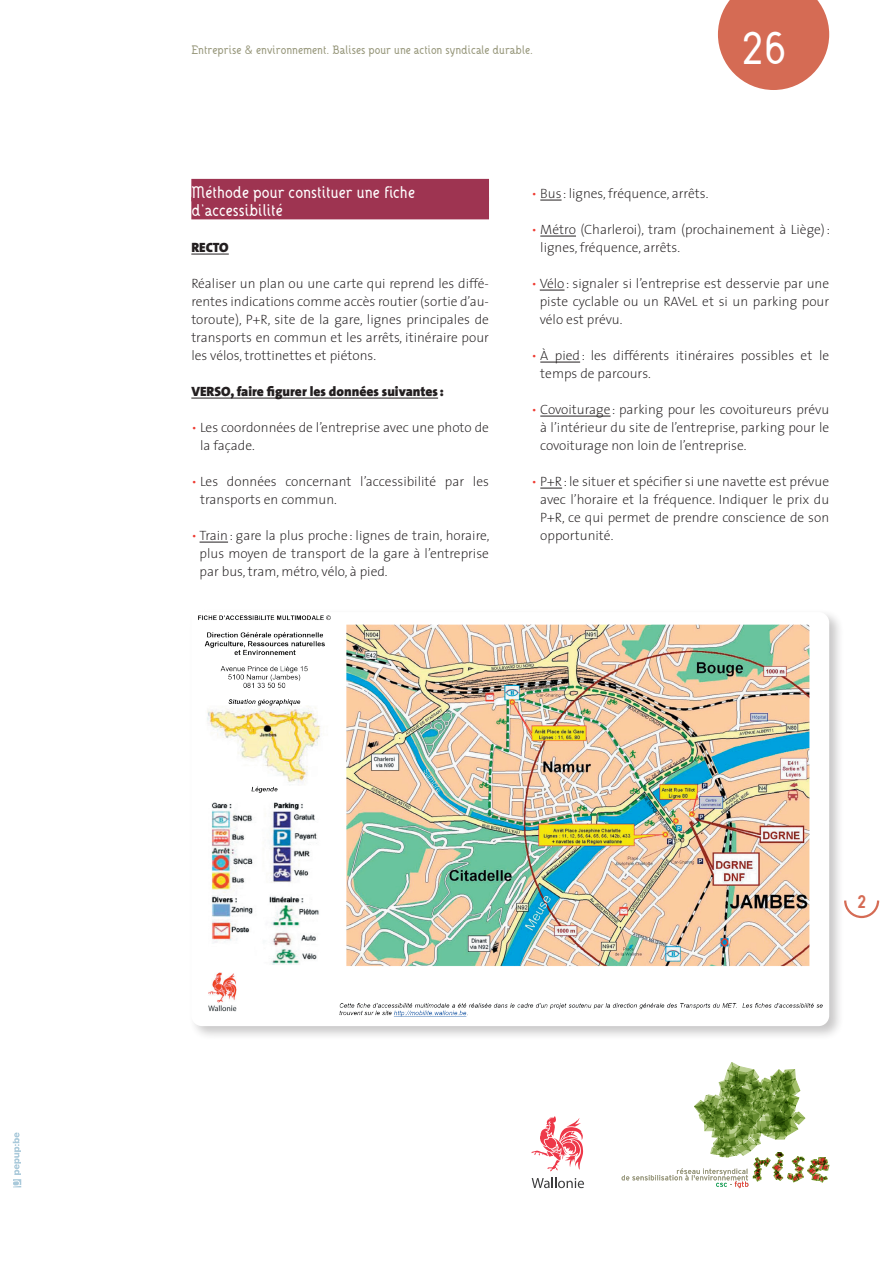
<style>
.page{position:relative;width:893px;height:1263px;background:#fff}
.page>*{position:absolute;margin:0;border:0;box-sizing:border-box;transform-origin:0 0}
.t1{font:500 45px "DANOISE";color:#fff}
.t2{font:700 18px "DANOISE";color:#d56b54}
.t3{font:500 16.5px/18px "DANOISE";color:#fff}
.t4{font:200 13.5px/18px "The Sans";color:#231f20;text-align:justify}
.t5{font:900 13.5px "The Sans";color:#231f20}
.t6{font:500 12px "DANOISE";color:#98987c}
.s1{color:#ee3b32}
</style>
<div class="page">
<svg style="left:844px;top:900px;width:36px;height:19px"></svg>
<svg style="left:718px;top:0;width:111px;height:90px;background:#db826e"></svg>
<div style="left:191px;top:179px;width:298px;height:22px;background:#9e3451"></div>
<div style="left:191px;top:197px;width:298px;height:22px;background:#9e3451"></div>
<hr style="left:191px;top:254px;width:38px;height:1px;background:#231f20">
<hr style="left:191px;top:398px;width:247px;height:1px;background:#231f20">
<svg style="left:200px;top:542px;width:28px;height:1px"></svg>
<svg style="left:540px;top:200px;width:22px;height:1px"></svg>
<hr style="left:540px;top:236px;width:36px;height:1px;background:#231f20">
<svg style="left:540px;top:290px;width:24px;height:1px"></svg>
<hr style="left:540px;top:362px;width:40px;height:1px;background:#231f20">
<hr style="left:540px;top:416px;width:70px;height:1px;background:#231f20">
<svg style="left:540px;top:488px;width:22px;height:1px"></svg>
<svg style="left:13px;top:1132px;width:8px;height:55px"></svg>
<svg style="left:531px;top:1116px;width:52px;height:55px"></svg>
<svg style="left:532px;top:1177px;width:52px;height:11px"></svg>
<svg style="left:622px;top:1062px;width:207px;height:126px"></svg>
<div style="left:188px;top:609px;width:656px;height:432px;background:#231f20;opacity:.25"></div>
<img style="left:191px;top:612px;width:638px;height:414px">
<p class="t6" style="left:191px;top:42px;width:343px">Entreprise &amp; environnement. Balises pour une action syndicale durable.</p>
<h1 class="t1" style="left:741px;top:19px;width:47px">26</h1>
<p class="t3" style="left:191px;top:183px;width:225px">Méthode pour constituer une fiche d’accessibilité</p>
<p class="t5" style="left:191px;top:236px;width:39px">RECTO</p>
<p class="t4" style="left:191px;top:274px;width:299px">Réaliser un plan ou une carte qui reprend les diffé&shy;rentes indications comme accès routier (sortie d’au&shy;toroute), P+R, site de la gare, lignes principales de transports en commun et les arrêts, itinéraire pour les vélos, trottinettes et piétons.</p>
<p class="t5" style="left:191px;top:380px;width:254px">VERSO, faire figurer les données suivantes :</p>
<p class="t4" style="left:200px;top:418px;width:290px;text-indent:-9px"><span class="s1">•</span> Les coordonnées de l’entreprise avec une photo de la façade.</p>
<p class="t4" style="left:200px;top:472px;width:290px;text-indent:-9px"><span class="s1">•</span> Les données concernant l’accessibilité par les transports en commun.</p>
<p class="t4" style="left:200px;top:526px;width:292px;text-indent:-8px"><span class="s1">•</span> Train: gare la plus proche: lignes de train, horaire, plus moyen de transport de la gare à l’entreprise par bus, tram, métro, vélo, à pied.</p>
<p class="t4" style="left:531px;top:184px;width:178px"><span class="s1">•</span> Bus : lignes, fréquence, arrêts.</p>
<p class="t4" style="left:540px;top:220px;width:291px;text-indent:-9px"><span class="s1">•</span> Métro (Charleroi), tram (prochainement à Liège): lignes, fréquence, arrêts.</p>
<p class="t4" style="left:540px;top:274px;width:291px;text-indent:-8px"><span class="s1">•</span> Vélo: signaler si l’entreprise est desservie par une piste cyclable ou un RAVeL et si un parking pour vélo est prévu.</p>
<p class="t4" style="left:540px;top:346px;width:290px;text-indent:-9px"><span class="s1">•</span> À pied: les différents itinéraires possibles et le temps de parcours.</p>
<p class="t4" style="left:540px;top:400px;width:290px;text-indent:-9px"><span class="s1">•</span> Covoiturage: parking pour les covoitureurs prévu à l’intérieur du site de l’entreprise, parking pour le covoiturage non loin de l’entreprise.</p>
<p class="t4" style="left:540px;top:472px;width:290px;text-indent:-9px"><span class="s1">•</span> P+R: le situer et spécifier si une navette est prévue avec l’horaire et la fréquence. Indiquer le prix du P+R, ce qui permet de prendre conscience de son opportunité.</p>
<h2 class="t2" style="left:857px;top:890px;width:10px">2</h2>
</div>
